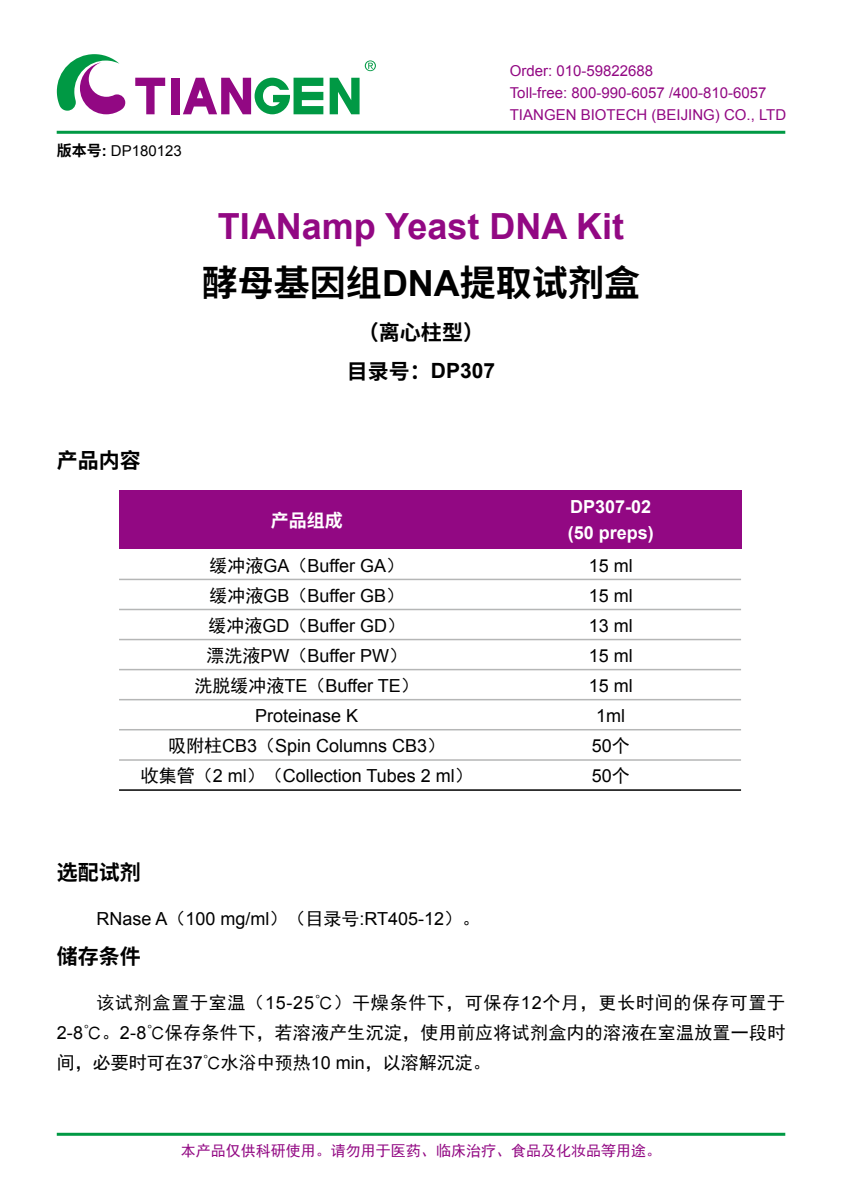
<style>
.page{position:relative;width:842px;height:1191px;background:#fff}
.page>*{position:absolute;margin:0;border:0;box-sizing:border-box;transform-origin:0 0}
.t1{font:700 36px "Arial";color:#920883}
.t2{font:700 36px "Source Han Sans CN";color:#000}
.t3{font:700 21px "Source Han Sans CN";color:#000}
.t4{font:700 21px "Arial";color:#000}
.t5{font:18px "Arial";color:#000}
.t6{font:18px/30px "Sim Hei";letter-spacing:.015em;color:#000;text-align:justify}
.t7{font:700 18px/26px "Arial";color:#fff}
.t8{font:700 18px "Source Han Sans CN";color:#fff}
.t9{font:15px/22px "Arial";color:#920883}
.t10{font:15px "Sim Hei";color:#920883}
.t11{font:15px "Arial";color:#000}
.s1{font-family:"Source Han Sans CN";font-weight:700}
.s2{font-weight:700}
.s3{font-family:"Arial"}
.s4{font-family:"Source Han Sans CN"}
.s5{font-family:"Sim Hei"}
</style>
<div class="page">
<svg style="left:57px;top:54px;width:68px;height:60px"></svg>
<div style="left:171px;top:78px;width:8px;height:36px;background:#920883"></div>
<svg style="left:330px;top:78px;width:30px;height:36px"></svg>
<svg style="left:135px;top:78px;width:30px;height:36px"></svg>
<svg style="left:183px;top:78px;width:140px;height:36px"></svg>
<svg style="left:365px;top:60px;width:11px;height:11px"></svg>
<hr style="left:57px;top:131px;width:728px;height:3px;background:#094">
<hr style="left:57px;top:1132px;width:728px;height:3px;background:#094">
<div style="left:119px;top:490px;width:622px;height:59px;background:#920883"></div>
<hr style="left:119px;top:578px;width:622px;height:2px;background:#b5b6b6">
<hr style="left:119px;top:609px;width:622px;height:1px;background:#b5b6b6">
<hr style="left:119px;top:639px;width:622px;height:1px;background:#b5b6b6">
<hr style="left:119px;top:669px;width:622px;height:1px;background:#b5b6b6">
<hr style="left:119px;top:699px;width:622px;height:1px;background:#b5b6b6">
<hr style="left:119px;top:729px;width:622px;height:1px;background:#b5b6b6">
<hr style="left:119px;top:759px;width:622px;height:1px;background:#b5b6b6">
<hr style="left:119px;top:789px;width:622px;height:2px;background:#000">
<p class="t11" style="left:57px;top:141px;width:127px"><span class="s1">版本号</span><span class="s2">:</span> DP180123</p>
<p class="t9" style="left:510px;top:59px;width:278px">Order: 010-59822688<br>Toll-free: 800-990-6057 /400-810-6057<br>TIANGEN BIOTECH (BEIJING) CO., LTD</p>
<h1 class="t1" style="left:218px;top:203px;width:408px">TIANamp Yeast DNA Kit</h1>
<h1 class="t2" style="left:202px;top:262px;width:439px">酵母基因组<span class="s3">DNA</span>提取试剂盒</h1>
<p class="t3" style="left:358px;top:321px;width:127px">（离心柱型）</p>
<p class="t4" style="left:347px;top:357px;width:150px"><span class="s4">目录号：</span>DP307</p>
<p class="t3" style="left:57px;top:448px;width:85px">产品内容</p>
<p class="t8" style="left:271px;top:510px;width:73px">产品组成</p>
<p class="t7" style="left:568px;top:494px;width:88px">DP307-02 (50 preps)</p>
<p class="t5" style="left:209px;top:553px;width:196px"><span class="s5">缓冲液</span>GA<span class="s5">（</span>Buffer GA<span class="s5">）</span></p>
<p class="t5" style="left:589px;top:553px;width:46px">15 ml</p>
<p class="t5" style="left:209px;top:583px;width:196px"><span class="s5">缓冲液</span>GB<span class="s5">（</span>Buffer GB<span class="s5">）</span></p>
<p class="t5" style="left:589px;top:583px;width:46px">15 ml</p>
<p class="t5" style="left:208px;top:613px;width:198px"><span class="s5">缓冲液</span>GD<span class="s5">（</span>Buffer GD<span class="s5">）</span></p>
<p class="t5" style="left:589px;top:613px;width:46px">13 ml</p>
<p class="t5" style="left:206px;top:643px;width:202px"><span class="s5">漂洗液</span>PW<span class="s5">（</span>Buffer PW<span class="s5">）</span></p>
<p class="t5" style="left:589px;top:643px;width:46px">15 ml</p>
<p class="t5" style="left:194px;top:673px;width:226px"><span class="s5">洗脱缓冲液</span>TE<span class="s5">（</span>Buffer TE<span class="s5">）</span></p>
<p class="t5" style="left:589px;top:673px;width:46px">15 ml</p>
<p class="t5" style="left:255px;top:703px;width:105px">Proteinase K</p>
<p class="t5" style="left:596px;top:703px;width:30px">1ml</p>
<p class="t5" style="left:168px;top:733px;width:279px"><span class="s5">吸附柱</span>CB3<span class="s5">（</span>Spin Columns CB3<span class="s5">）</span></p>
<p class="t5" style="left:592px;top:733px;width:40px">50<span class="s5">个</span></p>
<p class="t5" style="left:141px;top:763px;width:334px"><span class="s5">收集管（</span>2 ml<span class="s5">）（</span>Collection Tubes 2 ml<span class="s5">）</span></p>
<p class="t5" style="left:592px;top:763px;width:40px">50<span class="s5">个</span></p>
<p class="t3" style="left:57px;top:861px;width:85px">选配试剂</p>
<p class="t5" style="left:96px;top:907px;width:385px">RNase A<span class="s5">（</span>100 mg/ml<span class="s5">）（目录号</span>:RT405-12<span class="s5">）。</span></p>
<p class="t3" style="left:57px;top:944px;width:85px">储存条件</p>
<p class="t6" style="left:57px;top:987px;width:730px;text-indent:40px">该试剂盒置于室温（<span class="s3">15-25</span>℃）干燥条件下，可保存<span class="s3">12</span>个月，更长时间的保存可置于<span class="s3">2-8</span>℃。<span class="s3">2-8</span>℃保存条件下，若溶液产生沉淀，使用前应将试剂盒内的溶液在室温放置一段时间，必要时可在<span class="s3">37</span>℃水浴中预热<span class="s3">10 min</span>，以溶解沉淀。</p>
<p class="t10" style="left:181px;top:1142px;width:481px">本产品仅供科研使用。请勿用于医药、临床治疗、食品及化妆品等用途。</p>
</div>
